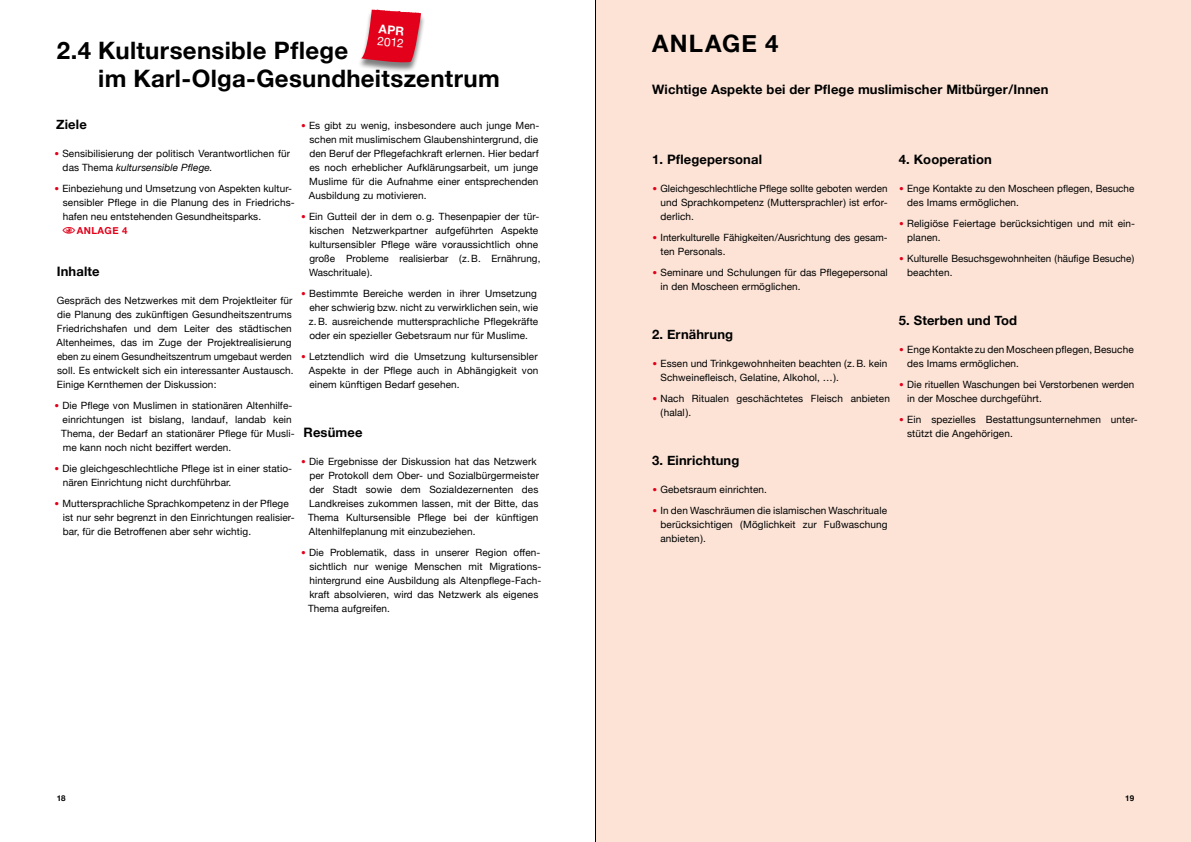
<style>
.page{position:relative;width:1191px;height:842px;background:#fff}
.page>*{position:absolute;margin:0;border:0;box-sizing:border-box;transform-origin:0 0}
.t1{font:700 24px/28px "Helvetica Neue";letter-spacing:.015em;color:#000}
.t2{font:700 13px "Helvetica Neue";letter-spacing:.01em;color:#000}
.t3{font:12px "Helvetica Neue";color:#fff}
.t4{font:10px/14px "Helvetica Neue";letter-spacing:.01em;color:#000}
.t5{font:700 9.7px "Helvetica Neue";letter-spacing:.04em;color:#e2001a}
.t6{font:700 8px "Helvetica Neue";color:#000}
.s1{font-size:15px;color:#e2001a}
.s2{font-style:italic}
</style>
<div class="page">
<div style="left:595px;top:0;width:596px;height:842px;background:#fce3d6"></div>
<div style="left:357px;top:11px;width:69px;height:62px;background:#000;opacity:.5"></div>
<hr style="left:595px;top:0;width:1px;height:842px;background:#000">
<svg style="left:361px;top:9px;width:60px;height:55px;background:#e0384b"></svg>
<p class="t3" style="left:378px;top:33px;width:28px;rotate:4deg">2012</p>
<h1 class="t1" style="left:98px;top:37px;width:403px;text-indent:-42px">2.4 Kultursensible Pflege<br>im Karl-Olga-Gesundheitszentrum</h1>
<h2 class="t2" style="left:56px;top:114px;width:32px">Ziele</h2>
<p class="t4" style="left:63px;top:147px;width:229px;text-indent:-9px"><span class="s1">•</span> Sensibilisierung der politisch Verantwortlichen für das Thema <span class="s2">kultursensible Pflege.</span></p>
<p class="t4" style="left:63px;top:182px;width:232px;text-indent:-9px"><span class="s1">•</span> Einbeziehung und Umsetzung von Aspekten kultur-- sensibler Pflege in die Planung des in Friedrichs&shy;hafen neu entstehenden Gesundheitsparks.</p>
<p class="t5" style="left:77px;top:223px;width:34px">Anlage</p>
<p class="t5" style="left:122px;top:223px;width:7px">4</p>
<h2 class="t2" style="left:57px;top:261px;width:44px">Inhalte</h2>
<p class="t4" style="left:57px;top:294px;width:239px">Gespräch des Netzwerkes mit dem Projektleiter für die Planung des zukünftigen Gesundheitszentrums Friedrichshafen und dem Leiter des städtischen Altenheimes, das im Zuge der Projektrealisierung eben zu einem Gesundheitszentrum umgebaut werden soll. Es entwickelt sich ein interessanter Austausch.<br>Einige Kernthemen der Diskussion :</p>
<p class="t4" style="left:61px;top:399px;width:235px;text-indent:-7px"><span class="s1">•</span> Die Pflege von Muslimen in stationären Altenhilfe&shy;einrichtungen ist bislang, landauf, landab kein Thema, der Bedarf an stationärer Pflege für Musli&shy;me kann noch nicht beziffert werden.</p>
<p class="t4" style="left:63px;top:462px;width:231px;text-indent:-9px"><span class="s1">•</span> Die gleichgeschlechtliche Pflege ist in einer statio&shy;nären Einrichtung nicht durchführbar.</p>
<p class="t4" style="left:63px;top:497px;width:233px;text-indent:-9px"><span class="s1">•</span> Muttersprachliche Sprachkompetenz in der Pflege ist nur sehr begrenzt in den Einrichtungen realisier&shy;bar, für die Betroffenen aber sehr wichtig.</p>
<p class="t4" style="left:309px;top:119px;width:232px;text-align:justify;text-indent:-8px"><span class="s1">•</span> Es gibt zu wenig, insbesondere auch junge Men&shy;schen mit muslimischem Glaubenshintergrund, die den Beruf der Pflegefachkraft erlernen. Hier bedarf es noch erheblicher Aufklärungsarbeit, um junge Muslime für die Aufnahme einer entsprechenden Ausbildung zu motivieren.</p>
<p class="t4" style="left:309px;top:210px;width:233px;text-indent:-8px"><span class="s1">•</span> Ein Gutteil der in dem o.g. Thesenpapier der tür&shy;kischen Netzwerkpartner aufgeführten Aspekte kultursensibler Pflege wäre voraussichtlich ohne große Probleme realisierbar ( z.B. Ernährung, Waschrituale ).</p>
<p class="t4" style="left:309px;top:287px;width:231px;text-indent:-8px"><span class="s1">•</span> Bestimmte Bereiche werden in ihrer Umsetzung eher schwierig bzw. nicht zu verwirklichen sein, wie z.B. ausreichende muttersprachliche Pflegekräfte oder ein spezieller Gebetsraum nur für Muslime.</p>
<p class="t4" style="left:309px;top:350px;width:231px;text-align:justify;text-indent:-8px"><span class="s1">•</span> Letztendlich wird die Umsetzung kultursensibler Aspekte in der Pflege auch in Abhängigkeit von einem künftigen Bedarf gesehen.</p>
<h2 class="t2" style="left:303px;top:422px;width:61px">Resümee</h2>
<p class="t4" style="left:308px;top:455px;width:233px;text-indent:-7px"><span class="s1">•</span> Die Ergebnisse der Diskussion hat das Netzwerk per Protokoll dem Ober- und Sozialbürgermeister der Stadt sowie dem Sozialdezernenten des Landkreises zukommen lassen, mit der Bitte, das Thema Kultursensible Pflege bei der künftigen Altenhilfeplanung mit einzubeziehen.</p>
<p class="t4" style="left:308px;top:546px;width:235px;text-indent:-7px"><span class="s1">•</span> Die Problematik, dass in unserer Region offen&shy;sichtlich nur wenige Menschen mit Migrations&shy;hintergrund eine Ausbildung als Altenpflege-Fach&shy;kraft absolvieren, wird das Netzwerk als eigenes Thema aufgreifen.</p>
<h1 class="t1" style="left:652px;top:30px;width:128px">Anlage 4</h1>
<h2 class="t2" style="left:652px;top:79px;width:398px">Wichtige Aspekte bei der Pflege muslimischer Mitbürger / Innen</h2>
<h2 class="t2" style="left:652px;top:149px;width:111px">1. Pflegepersonal</h2>
<p class="t4" style="left:660px;top:182px;width:229px;text-align:justify;text-indent:-8px"><span class="s1">•</span> Gleichgeschlechtliche Pflege sollte geboten werden und Sprachkompetenz ( Muttersprachler ) ist erfor&shy;derlich.</p>
<p class="t4" style="left:660px;top:231px;width:228px;text-indent:-8px"><span class="s1">•</span> Interkulturelle Fähigkeiten /Ausrichtung des gesam&shy;ten Personals.</p>
<p class="t4" style="left:660px;top:266px;width:229px;text-indent:-8px"><span class="s1">•</span> Seminare und Schulungen für das Pflegepersonal in den Moscheen ermöglichen.</p>
<h2 class="t2" style="left:652px;top:324px;width:82px">2. Ernährung</h2>
<p class="t4" style="left:660px;top:357px;width:228px;text-indent:-8px"><span class="s1">•</span> Essen und Trinkgewohnheiten beachten ( z.B. kein<br>Schweinefleisch, Gelatine, Alkohol, … ).</p>
<p class="t4" style="left:660px;top:392px;width:231px;text-indent:-8px"><span class="s1">•</span> Nach Ritualen geschächtetes Fleisch anbieten ( halal ).</p>
<h2 class="t2" style="left:652px;top:450px;width:89px">3. Einrichtung</h2>
<p class="t4" style="left:652px;top:483px;width:116px"><span class="s1">•</span> Gebetsraum einrichten.</p>
<p class="t4" style="left:660px;top:504px;width:228px;text-align:justify;text-indent:-8px"><span class="s1">•</span> I n den Waschräumen die islamischen Waschrituale berücksichtigen ( Möglichkeit zur Fußwaschung anbieten ).</p>
<h2 class="t2" style="left:899px;top:149px;width:94px">4. Kooperation</h2>
<p class="t4" style="left:907px;top:182px;width:229px;text-indent:-8px"><span class="s1">•</span> Enge Kontakte zu den Moscheen pflegen, Besuche des I mams ermöglichen.</p>
<p class="t4" style="left:907px;top:217px;width:229px;text-indent:-8px"><span class="s1">•</span> Religiöse Feiertage berücksichtigen und mit ein&shy;planen.</p>
<p class="t4" style="left:907px;top:252px;width:228px;text-indent:-8px"><span class="s1">•</span> Kulturelle Besuchsgewohnheiten ( häufige Besuche ) beachten.</p>
<h2 class="t2" style="left:899px;top:310px;width:120px">5. Sterben und Tod</h2>
<p class="t4" style="left:907px;top:343px;width:228px;text-indent:-8px"><span class="s1">•</span> Enge Kontakte zu den Moscheen pflegen, Besuche des I mams ermöglichen.</p>
<p class="t4" style="left:907px;top:378px;width:228px;text-indent:-8px"><span class="s1">•</span> Die rituellen Waschungen bei Verstorbenen werden in der Moschee durchgeführt.</p>
<p class="t4" style="left:907px;top:413px;width:232px;text-indent:-8px"><span class="s1">•</span> Ein spezielles Bestattungsunternehmen unter&shy;stützt die Angehörigen.</p>
<p class="t6" style="left:57px;top:792px;width:10px">18</p>
<p class="t6" style="left:1125px;top:792px;width:10px">19</p>
</div>
